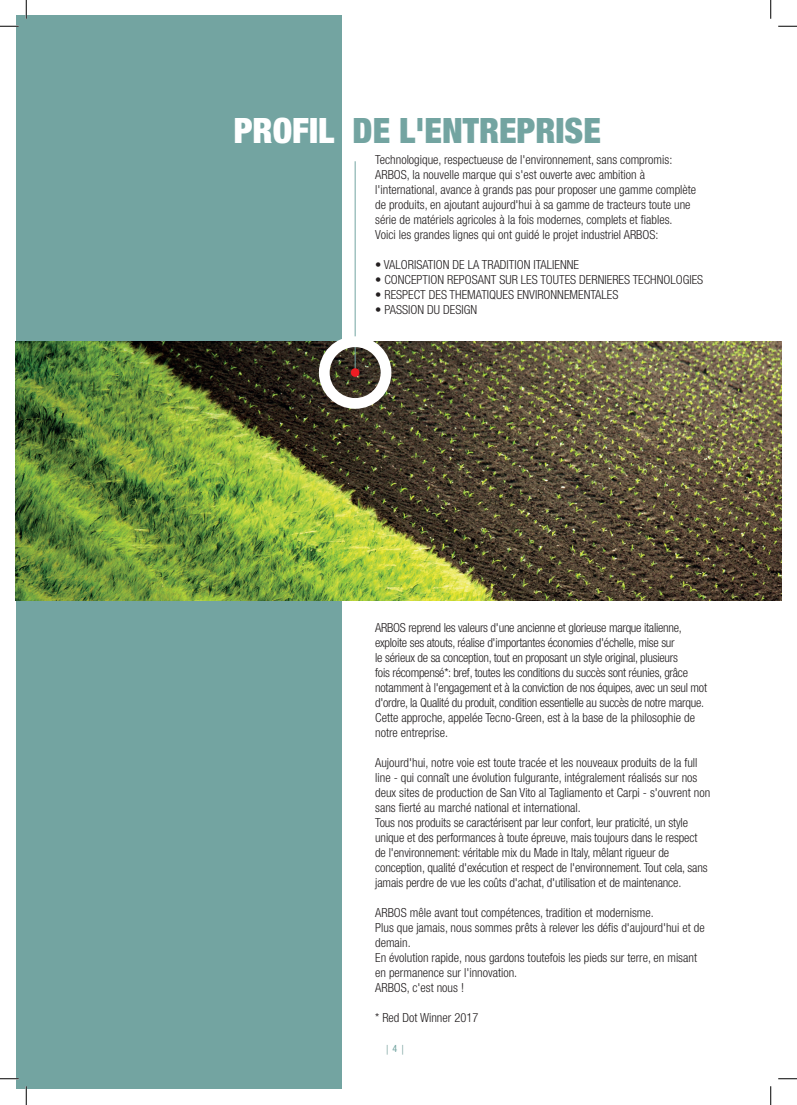
<style>
.page{position:relative;width:797px;height:1105px;background:#fff}
.page>*{position:absolute;margin:0;border:0;box-sizing:border-box;transform-origin:0 0}
.t1{font:900 condensed 35px "Helvetica Neue LT Std";color:#73a4a1}
.t2{font:300 condensed 12.5px/15px "Helvetica Neue LT Std";color:#231f20}
.t3{font:300 condensed 12.5px/15px "Helvetica Neue LT Std";letter-spacing:-.02em;color:#231f20}
.t4{font:condensed 10px "Helvetica Neue LT Std";color:#73a4a1}
.s1{color:#fff}
</style>
<div class="page">
<svg style="left:386px;top:1045px;width:2px;height:10px"></svg>
<div style="left:16px;top:16px;width:325px;height:1073px;background:#73a4a1"></div>
<img style="left:16px;top:341px;width:765px;height:259px">
<hr style="left:355px;top:161px;width:1px;height:213px;background:#73a4a1">
<div style="left:319px;top:336px;width:72px;height:73px;border:11px solid #fff;border-radius:50%"></div>
<div style="left:351px;top:368px;width:8px;height:9px;background:#ee1d23;border-radius:50%"></div>
<svg style="left:0;top:25px;width:19px;height:2px"></svg>
<svg style="left:778px;top:25px;width:19px;height:2px"></svg>
<svg style="left:0;top:1078px;width:19px;height:1px"></svg>
<svg style="left:778px;top:1078px;width:19px;height:1px"></svg>
<svg style="left:25px;top:0;width:2px;height:19px"></svg>
<svg style="left:25px;top:1086px;width:2px;height:19px"></svg>
<svg style="left:770px;top:0;width:1px;height:19px"></svg>
<svg style="left:770px;top:1086px;width:1px;height:19px"></svg>
<h1 class="t1" style="left:234px;top:109px;width:368px"><span class="s1">PROFIL</span> DE L'ENTREPRISE</h1>
<p class="t2" style="left:375px;top:152px;width:322px">Technologique, respectueuse de l'environnement, sans compromis:<br>ARBOS, la nouvelle marque qui s'est ouverte avec ambition à l'international, avance à grands pas pour proposer une gamme complète de produits, en ajoutant aujourd'hui à sa gamme de tracteurs toute une série de matériels agricoles à la fois modernes, complets et fiables.<br>Voici les grandes lignes qui ont guidé le projet industriel ARBOS:</p>
<p class="t2" style="left:375px;top:257px;width:205px">• VALORISATION DE LA TRADITION ITALIENNE</p>
<p class="t2" style="left:375px;top:272px;width:329px">• CONCEPTION REPOSANT SUR LES TOUTES DERNIERES TECHNOLOGIES</p>
<p class="t2" style="left:375px;top:287px;width:245px">• RESPECT DES THEMATIQUES ENVIRONNEMENTALES</p>
<p class="t2" style="left:375px;top:302px;width:103px">• PASSION DU DESIGN</p>
<p class="t3" style="left:375px;top:619px;width:333px">ARBOS reprend les valeurs d'une ancienne et glorieuse marque italienne, exploite ses atouts, réalise d'importantes économies d'échelle, mise sur<br>le sérieux de sa conception, tout en proposant un style original, plusieurs<br>fois récompensé*: bref, toutes les conditions du succès sont réunies, grâce notamment à l'engagement et à la conviction de nos équipes, avec un seul mot d'ordre, la Qualité du produit, condition essentielle au succès de notre marque.<br>Cette approche, appelée Tecno-Green, est à la base de la philosophie de notre entreprise.</p>
<p class="t2" style="left:375px;top:754px;width:336px">Aujourd'hui, notre voie est toute tracée et les nouveaux produits de la full line - qui connaît une évolution fulgurante, intégralement réalisés sur nos deux sites de production de San Vito al Tagliamento et Carpi - s'ouvrent non sans fierté au marché national et international.<br>Tous nos produits se caractérisent par leur confort, leur praticité, un style unique et des performances à toute épreuve, mais toujours dans le respect de l'environnement: véritable mix du Made in Italy, mêlant rigueur de conception, qualité d'exécution et respect de l'environnement. Tout cela, sans jamais perdre de vue les coûts d'achat, d'utilisation et de maintenance.</p>
<p class="t2" style="left:375px;top:904px;width:331px">ARBOS mêle avant tout compétences, tradition et modernisme.<br>Plus que jamais, nous sommes prêts à relever les défis d'aujourd'hui et de demain.<br>En évolution rapide, nous gardons toutefois les pieds sur terre, en misant en permanence sur l'innovation.<br>ARBOS, c'est nous !</p>
<p class="t2" style="left:375px;top:1009px;width:105px">* Red Dot Winner 2017</p>
<p class="t4" style="left:392px;top:1043px;width:6px">4</p>
</div>
